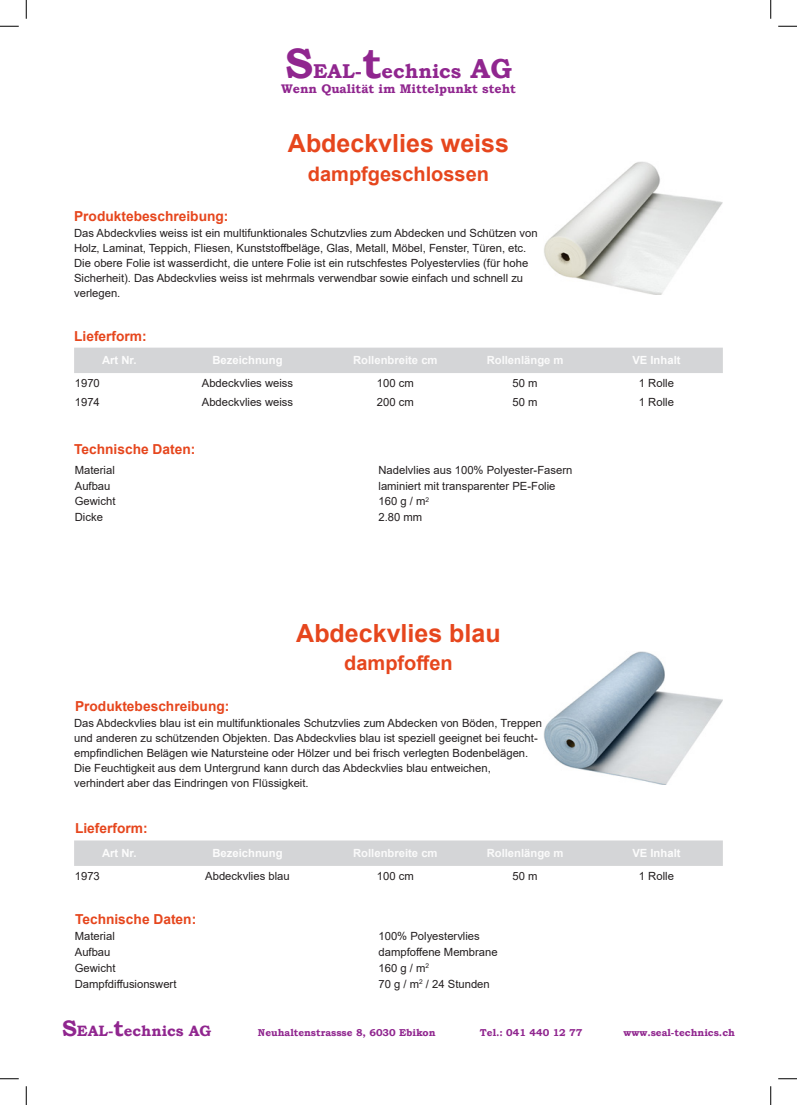
<style>
.page{position:relative;width:797px;height:1105px;background:#fff}
.page>*{position:absolute;margin:0;border:0;box-sizing:border-box;transform-origin:0 0}
.t1{font:700 25px "Arial";color:#e6461d}
.t2{font:700 20px "Arial";color:#e6461d}
.t3{font:700 20px "Bookman Old Style";color:#90268f}
.t4{font:700 15px "Bookman Old Style";color:#90268f}
.t5{font:700 13.75px "Arial";color:#e6461d}
.t6{font:700 12.5px "Bookman Old Style";color:#90268f}
.t7{font:11.25px/15px "Arial";color:#231f20}
.t8{font:700 11.25px "Arial";color:#fafafa}
.t9{font:700 11.25px "Arial";color:#fcfcfc}
.t10{font:700 10px "Bookman Old Style";color:#90268f}
.s1{font-size:42.5px}
.s2{font-size:27.5px}
.s3{font-size:22.5px}
</style>
<div class="page">
<div style="left:74px;top:348px;width:649px;height:25px;background:#d4d5d7"></div>
<div style="left:74px;top:840px;width:649px;height:26px;background:#d4d5d7"></div>
<img style="left:544px;top:161px;width:179px;height:134px">
<img style="left:543px;top:651px;width:180px;height:134px">
<svg style="left:0;top:25px;width:19px;height:2px"></svg>
<svg style="left:778px;top:25px;width:19px;height:2px"></svg>
<svg style="left:0;top:1078px;width:19px;height:1px"></svg>
<svg style="left:778px;top:1078px;width:19px;height:1px"></svg>
<svg style="left:25px;top:0;width:2px;height:19px"></svg>
<svg style="left:25px;top:1086px;width:2px;height:19px"></svg>
<svg style="left:770px;top:0;width:1px;height:19px"></svg>
<svg style="left:770px;top:1086px;width:1px;height:19px"></svg>
<p class="t3" style="left:285px;top:57px;width:228px"><span class="s1">S</span>EAL-<span class="s1">t</span>echnics <span class="s2">AG</span></p>
<p class="t6" style="left:281px;top:80px;width:236px">Wenn Qualität im Mittelpunkt steht</p>
<p class="t1" style="left:288px;top:126px;width:222px">Abdeckvlies weiss</p>
<p class="t2" style="left:308px;top:159px;width:183px">dampfgeschlossen</p>
<p class="t5" style="left:74px;top:207px;width:156px">Produktebeschreibung:</p>
<p class="t7" style="left:74px;top:225px;width:465px">Das Abdeckvlies weiss ist ein multifunktionales Schutzvlies zum Abdecken und Schützen von Holz, Laminat, Teppich, Fliesen, Kunststoffbeläge, Glas, Metall, Möbel, Fenster, Türen, etc.<br>Die obere Folie ist wasserdicht, die untere Folie ist ein rutschfestes Polyestervlies (für hohe Sicherheit). Das Abdeckvlies weiss ist mehrmals verwendbar sowie einfach und schnell zu verlegen.</p>
<p class="t5" style="left:74px;top:326px;width:74px">Lieferform:</p>
<p class="t9" style="left:102px;top:353px;width:36px">Art Nr.</p>
<p class="t9" style="left:212px;top:353px;width:72px">Bezeichnung</p>
<p class="t8" style="left:353px;top:353px;width:86px">Rollenbreite cm</p>
<p class="t8" style="left:486px;top:353px;width:78px">Rollenlänge m</p>
<p class="t9" style="left:632px;top:353px;width:50px">VE Inhalt</p>
<p class="t7" style="left:75px;top:375px;width:27px">1970</p>
<p class="t7" style="left:202px;top:375px;width:93px">Abdeckvlies weiss</p>
<p class="t7" style="left:377px;top:375px;width:38px">100 cm</p>
<p class="t7" style="left:512px;top:375px;width:27px">50 m</p>
<p class="t7" style="left:639px;top:375px;width:37px">1 Rolle</p>
<p class="t7" style="left:75px;top:395px;width:27px">1974</p>
<p class="t7" style="left:202px;top:395px;width:93px">Abdeckvlies weiss</p>
<p class="t7" style="left:377px;top:395px;width:38px">200 cm</p>
<p class="t7" style="left:512px;top:395px;width:27px">50 m</p>
<p class="t7" style="left:639px;top:395px;width:37px">1 Rolle</p>
<p class="t5" style="left:74px;top:440px;width:123px">Technische Daten:</p>
<p class="t7" style="left:75px;top:462px;width:42px">Material</p>
<p class="t7" style="left:378px;top:462px;width:195px">Nadelvlies aus 100% Polyester-Fasern</p>
<p class="t7" style="left:75px;top:478px;width:37px">Aufbau</p>
<p class="t7" style="left:378px;top:478px;width:178px">laminiert mit transparenter PE-Folie</p>
<p class="t7" style="left:75px;top:494px;width:42px">Gewicht</p>
<p class="t7" style="left:378px;top:494px;width:52px">160 g / m<sup>2</sup></p>
<p class="t7" style="left:75px;top:510px;width:30px">Dicke</p>
<p class="t7" style="left:378px;top:510px;width:45px">2.80 mm</p>
<p class="t1" style="left:296px;top:615px;width:206px">Abdeckvlies blau</p>
<p class="t2" style="left:344px;top:649px;width:110px">dampfoffen</p>
<p class="t5" style="left:75px;top:697px;width:156px">Produktebeschreibung:</p>
<p class="t7" style="left:74px;top:715px;width:469px">Das Abdeckvlies blau ist ein multifunktionales Schutzvlies zum Abdecken von Böden, Treppen und anderen zu schützenden Objekten. Das Abdeckvlies blau ist speziell geeignet bei feucht&shy;empfindlichen Belägen wie Natursteine oder Hölzer und bei frisch verlegten Bodenbelägen.<br>Die Feuchtigkeit aus dem Untergrund kann durch das Abdeckvlies blau entweichen,</p>
<p class="t7" style="left:74px;top:775px;width:236px">verhindert aber das Eindringen von Flüssigkeit.</p>
<p class="t5" style="left:75px;top:819px;width:74px">Lieferform:</p>
<p class="t9" style="left:102px;top:845px;width:36px">Art Nr.</p>
<p class="t9" style="left:212px;top:845px;width:72px">Bezeichnung</p>
<p class="t8" style="left:353px;top:845px;width:86px">Rollenbreite cm</p>
<p class="t8" style="left:486px;top:845px;width:78px">Rollenlänge m</p>
<p class="t9" style="left:632px;top:845px;width:50px">VE Inhalt</p>
<p class="t7" style="left:75px;top:868px;width:27px">1973</p>
<p class="t7" style="left:205px;top:868px;width:86px">Abdeckvlies blau</p>
<p class="t7" style="left:377px;top:868px;width:38px">100 cm</p>
<p class="t7" style="left:512px;top:868px;width:27px">50 m</p>
<p class="t7" style="left:639px;top:868px;width:37px">1 Rolle</p>
<p class="t5" style="left:75px;top:910px;width:123px">Technische Daten:</p>
<p class="t7" style="left:75px;top:929px;width:42px">Material</p>
<p class="t7" style="left:378px;top:929px;width:103px">100% Polyestervlies</p>
<p class="t7" style="left:75px;top:945px;width:37px">Aufbau</p>
<p class="t7" style="left:378px;top:945px;width:121px">dampfoffene Membrane</p>
<p class="t7" style="left:75px;top:960px;width:42px">Gewicht</p>
<p class="t7" style="left:378px;top:960px;width:52px">160 g / m<sup>2</sup></p>
<p class="t7" style="left:75px;top:976px;width:103px">Dampfdiffusionswert</p>
<p class="t7" style="left:378px;top:976px;width:113px">70 g / m<sup>2</sup> / 24 Stunden</p>
<p class="t4" style="left:62px;top:1020px;width:151px"><span class="s3">S</span>EAL-<span class="s3">t</span>echnics AG</p>
<p class="t10" style="left:258px;top:1025px;width:179px">Neuhaltenstrassse 8, 6030 Ebikon</p>
<p class="t10" style="left:480px;top:1025px;width:104px">Tel.: 041 440 12 77</p>
<p class="t10" style="left:623px;top:1025px;width:113px">www.seal-technics.ch</p>
</div>
